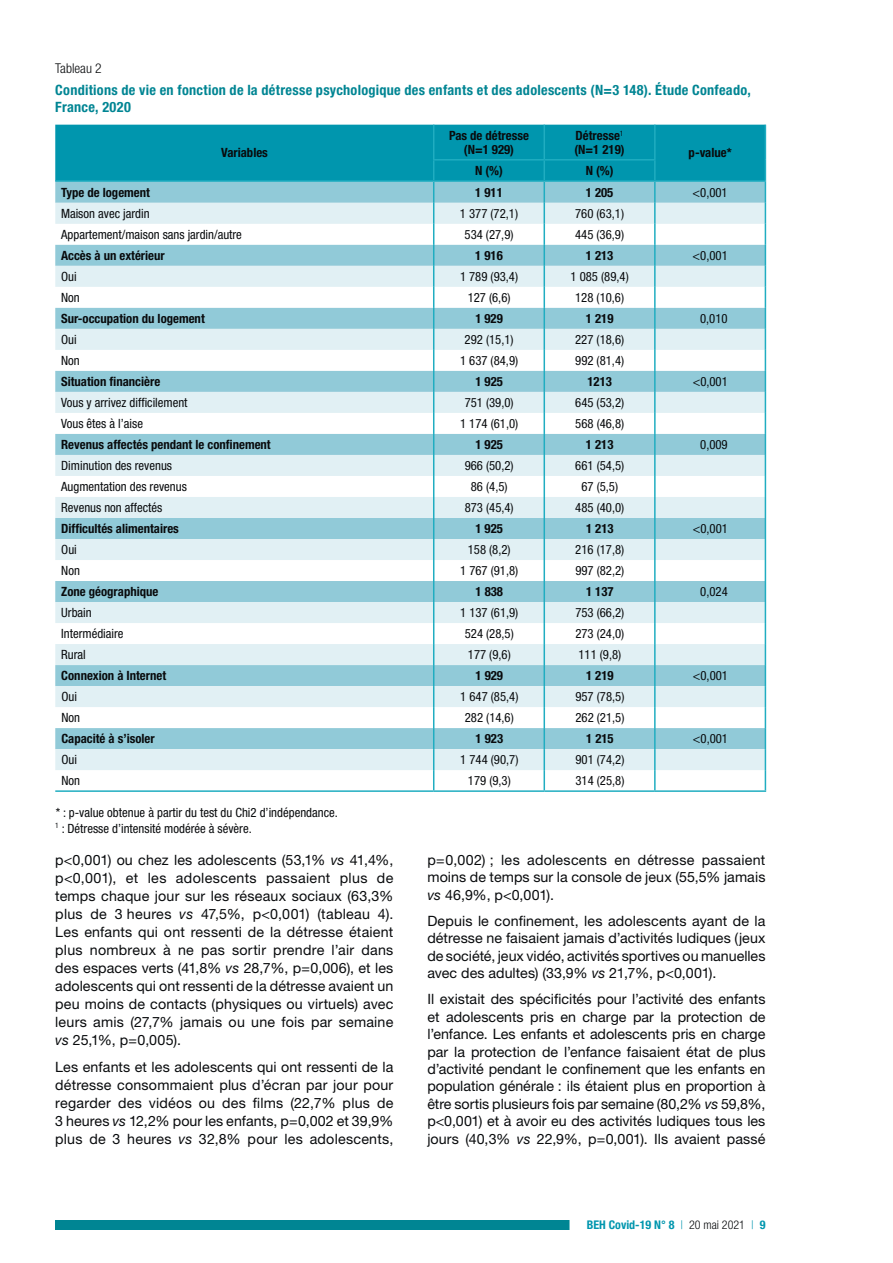
<style>
.page{position:relative;width:893px;height:1263px;background:#fff}
.page>*{position:absolute;margin:0;border:0;box-sizing:border-box;transform-origin:0 0}
.t1{font:14.25px/18px "Helvetica Neue LT Std";letter-spacing:.005em;color:#090b0d;text-align:justify}
.t2{font:700 condensed 14.25px/17.1px "Helvetica Neue LT Std";letter-spacing:.02em;color:#008593}
.t3{font:300 condensed 13.5px "Helvetica Neue LT Std";color:#090b0d}
.t4{font:condensed 12.75px/16px "Helvetica Neue LT Std";color:#090b0d}
.t5{font:700 condensed 12.75px/14px "Helvetica Neue LT Std";color:#090b0d;text-align:center}
.t6{font:700 condensed 12px "Helvetica Neue LT Std";color:#0096ae}
.s1{font-style:italic}
.s2{font-weight:300}
.s3{font-weight:300;color:#090b0d}
</style>
<div class="page">
<div style="left:55px;top:1220px;width:596px;height:10px;background:#008593"></div>
<div style="left:569px;top:1219px;width:214px;height:12px;background:#fff"></div>
<hr style="left:55px;top:790px;width:379px;height:2px;background:#20adc1">
<hr style="left:434px;top:790px;width:110px;height:2px;background:#20adc1">
<hr style="left:544px;top:790px;width:111px;height:2px;background:#20adc1">
<hr style="left:655px;top:790px;width:111px;height:2px;background:#20adc1">
<svg style="left:55px;top:125px;width:711px;height:665px"></svg>
<hr style="left:55px;top:180px;width:379px;height:2px;background:#20adc1">
<p class="t3" style="left:55px;top:61px;width:48px">Tableau 2</p>
<p class="t2" style="left:55px;top:81px;width:697px">Conditions de vie en fonction de la détresse psychologique des enfants et des adolescents (N=3 148). Étude Confeado,<br>France, 2020</p>
<p class="t5" style="left:221px;top:146px;width:48px">Variables</p>
<p class="t5" style="left:449px;top:128px;width:81px">Pas de détresse (N=1 929)</p>
<p class="t5" style="left:574px;top:128px;width:52px;text-align:left">Détresse<sup>1 </sup>(N=1 219)</p>
<p class="t5" style="left:689px;top:146px;width:44px">p-value*</p>
<p class="t5" style="left:475px;top:163px;width:29px">N (%)</p>
<p class="t5" style="left:586px;top:163px;width:29px">N (%)</p>
<p class="t5" style="left:61px;top:185px;width:90px">Type de logement</p>
<p class="t5" style="left:475px;top:185px;width:29px">1 911</p>
<p class="t5" style="left:586px;top:185px;width:29px">1 205</p>
<p class="t4" style="left:693px;top:184px;width:37px">&lt;0,001</p>
<p class="t4" style="left:61px;top:205px;width:90px">Maison avec jardin</p>
<p class="t4" style="left:460px;top:205px;width:60px">1 377 (72,1)</p>
<p class="t4" style="left:575px;top:205px;width:50px">760 (63,1)</p>
<p class="t4" style="left:61px;top:226px;width:182px">Appartement/maison sans jardin/autre</p>
<p class="t4" style="left:465px;top:226px;width:50px">534 (27,9)</p>
<p class="t4" style="left:575px;top:226px;width:50px">445 (36,9)</p>
<p class="t5" style="left:61px;top:248px;width:105px">Accès à un extérieur</p>
<p class="t5" style="left:475px;top:248px;width:29px">1 916</p>
<p class="t5" style="left:586px;top:248px;width:29px">1 213</p>
<p class="t4" style="left:693px;top:247px;width:37px">&lt;0,001</p>
<p class="t4" style="left:61px;top:268px;width:17px">Oui</p>
<p class="t4" style="left:460px;top:268px;width:60px">1 789 (93,4)</p>
<p class="t4" style="left:571px;top:268px;width:60px">1 085 (89,4)</p>
<p class="t4" style="left:61px;top:289px;width:20px">Non</p>
<p class="t4" style="left:468px;top:289px;width:44px">127 (6,6)</p>
<p class="t4" style="left:575px;top:289px;width:50px">128 (10,6)</p>
<p class="t5" style="left:61px;top:311px;width:145px">Sur-occupation du logement</p>
<p class="t5" style="left:475px;top:311px;width:29px">1 929</p>
<p class="t5" style="left:586px;top:311px;width:29px">1 219</p>
<p class="t4" style="left:700px;top:310px;width:29px">0,010</p>
<p class="t4" style="left:61px;top:331px;width:17px">Oui</p>
<p class="t4" style="left:465px;top:331px;width:50px">292 (15,1)</p>
<p class="t4" style="left:575px;top:331px;width:50px">227 (18,6)</p>
<p class="t4" style="left:61px;top:352px;width:20px">Non</p>
<p class="t4" style="left:460px;top:352px;width:60px">1 637 (84,9)</p>
<p class="t4" style="left:575px;top:352px;width:50px">992 (81,4)</p>
<p class="t5" style="left:61px;top:374px;width:101px">Situation financière</p>
<p class="t5" style="left:475px;top:374px;width:29px">1 925</p>
<p class="t5" style="left:587px;top:374px;width:26px">1213</p>
<p class="t4" style="left:693px;top:373px;width:37px">&lt;0,001</p>
<p class="t4" style="left:61px;top:394px;width:128px">Vous y arrivez difficilement</p>
<p class="t4" style="left:465px;top:394px;width:50px">751 (39,0)</p>
<p class="t4" style="left:575px;top:394px;width:50px">645 (53,2)</p>
<p class="t4" style="left:61px;top:415px;width:83px">Vous êtes à l’aise</p>
<p class="t4" style="left:460px;top:415px;width:60px">1 174 (61,0)</p>
<p class="t4" style="left:575px;top:415px;width:50px">568 (46,8)</p>
<p class="t5" style="left:61px;top:437px;width:211px">Revenus affectés pendant le confinement</p>
<p class="t5" style="left:475px;top:437px;width:29px">1 925</p>
<p class="t5" style="left:586px;top:437px;width:29px">1 213</p>
<p class="t4" style="left:700px;top:436px;width:29px">0,009</p>
<p class="t4" style="left:61px;top:457px;width:112px">Diminution des revenus</p>
<p class="t4" style="left:465px;top:457px;width:50px">966 (50,2)</p>
<p class="t4" style="left:575px;top:457px;width:50px">661 (54,5)</p>
<p class="t4" style="left:61px;top:478px;width:127px">Augmentation des revenus</p>
<p class="t4" style="left:471px;top:478px;width:38px">86 (4,5)</p>
<p class="t4" style="left:581px;top:478px;width:38px">67 (5,5)</p>
<p class="t4" style="left:61px;top:499px;width:103px">Revenus non affectés</p>
<p class="t4" style="left:465px;top:499px;width:50px">873 (45,4)</p>
<p class="t4" style="left:575px;top:499px;width:50px">485 (40,0)</p>
<p class="t5" style="left:61px;top:521px;width:119px">Difficultés alimentaires</p>
<p class="t5" style="left:475px;top:521px;width:29px">1 925</p>
<p class="t5" style="left:586px;top:521px;width:29px">1 213</p>
<p class="t4" style="left:693px;top:520px;width:37px">&lt;0,001</p>
<p class="t4" style="left:61px;top:541px;width:17px">Oui</p>
<p class="t4" style="left:468px;top:541px;width:44px">158 (8,2)</p>
<p class="t4" style="left:575px;top:541px;width:50px">216 (17,8)</p>
<p class="t4" style="left:61px;top:562px;width:20px">Non</p>
<p class="t4" style="left:460px;top:562px;width:60px">1 767 (91,8)</p>
<p class="t4" style="left:575px;top:562px;width:50px">997 (82,2)</p>
<p class="t5" style="left:61px;top:584px;width:99px">Zone géographique</p>
<p class="t5" style="left:475px;top:584px;width:29px">1 838</p>
<p class="t5" style="left:586px;top:584px;width:29px">1 137</p>
<p class="t4" style="left:700px;top:583px;width:29px">0,024</p>
<p class="t4" style="left:61px;top:604px;width:32px">Urbain</p>
<p class="t4" style="left:460px;top:604px;width:60px">1 137 (61,9)</p>
<p class="t4" style="left:575px;top:604px;width:50px">753 (66,2)</p>
<p class="t4" style="left:61px;top:625px;width:64px">Intermédiaire</p>
<p class="t4" style="left:465px;top:625px;width:50px">524 (28,5)</p>
<p class="t4" style="left:575px;top:625px;width:50px">273 (24,0)</p>
<p class="t4" style="left:61px;top:646px;width:26px">Rural</p>
<p class="t4" style="left:468px;top:646px;width:44px">177 (9,6)</p>
<p class="t4" style="left:578px;top:646px;width:44px">111 (9,8)</p>
<p class="t5" style="left:61px;top:668px;width:106px">Connexion à Internet</p>
<p class="t5" style="left:476px;top:668px;width:29px">1 929</p>
<p class="t5" style="left:586px;top:668px;width:29px">1 219</p>
<p class="t4" style="left:693px;top:667px;width:37px">&lt;0,001</p>
<p class="t4" style="left:61px;top:689px;width:17px">Oui</p>
<p class="t4" style="left:460px;top:689px;width:60px">1 647 (85,4)</p>
<p class="t4" style="left:575px;top:689px;width:50px">957 (78,5)</p>
<p class="t4" style="left:61px;top:710px;width:20px">Non</p>
<p class="t4" style="left:465px;top:710px;width:50px">282 (14,6)</p>
<p class="t4" style="left:575px;top:710px;width:50px">262 (21,5)</p>
<p class="t5" style="left:61px;top:731px;width:95px">Capacité à s’isoler</p>
<p class="t5" style="left:476px;top:731px;width:29px">1 923</p>
<p class="t5" style="left:586px;top:731px;width:29px">1 215</p>
<p class="t4" style="left:693px;top:731px;width:37px">&lt;0,001</p>
<p class="t4" style="left:61px;top:752px;width:17px">Oui</p>
<p class="t4" style="left:460px;top:752px;width:60px">1 744 (90,7)</p>
<p class="t4" style="left:575px;top:752px;width:50px">901 (74,2)</p>
<p class="t4" style="left:61px;top:773px;width:20px">Non</p>
<p class="t4" style="left:468px;top:773px;width:44px">179 (9,3)</p>
<p class="t4" style="left:575px;top:773px;width:50px">314 (25,8)</p>
<p class="t4" style="left:55px;top:804px;width:284px">* : p-value obtenue à partir du test du Chi2 d’indépendance.<br><sup>1</sup> : Détresse d’intensité modérée à sévère.</p>
<p class="t1" style="left:55px;top:851px;width:340px">p&lt;0,001) ou chez les adolescents (53,1% <span class="s1">vs</span> 41,4%, p&lt;0,001), et les adolescents passaient plus de temps chaque jour sur les réseaux sociaux (63,3% plus de 3 heures <span class="s1">vs</span> 47,5%, p&lt;0,001) (tableau 4).<br>Les enfants qui ont ressenti de la détresse étaient plus nombreux à ne pas sortir prendre l’air dans des espaces verts (41,8% <span class="s1">vs</span> 28,7%, p=0,006), et les adolescents qui ont ressenti de la détresse avaient un peu moins de contacts (physiques ou virtuels) avec leurs amis (27,7% jamais ou une fois par semaine <span class="s1">vs</span> 25,1%, p=0,005).</p>
<p class="t1" style="left:55px;top:1057px;width:340px">Les enfants et les adolescents qui ont ressenti de la détresse consommaient plus d’écran par jour pour regarder des vidéos ou des films (22,7% plus de 3 heures <span class="s1">vs</span> 12,2% pour les enfants, p=0,002 et 39,9% plus de 3 heures <span class="s1">vs</span> 32,8% pour les adolescents,</p>
<p class="t1" style="left:427px;top:851px;width:340px;line-height:17.4px">p=0,002) ; les adolescents en détresse passaient moins de temps sur la console de jeux (55,5% jamais <span class="s1">vs</span> 46,9%, p&lt;0,001).</p>
<p class="t1" style="left:427px;top:912px;width:340px;line-height:17.4px">Depuis le confinement, les adolescents ayant de la détresse ne faisaient jamais d’activités ludiques (jeux de société, jeux vidéo, activités sportives ou manuelles avec des adultes) (33,9% <span class="s1">vs</span> 21,7%, p&lt;0,001).</p>
<p class="t1" style="left:427px;top:990px;width:340px;line-height:17.4px">Il existait des spécificités pour l’activité des enfants et adolescents pris en charge par la protection de l’enfance. Les enfants et adolescents pris en charge par la protection de l’enfance faisaient état de plus d’activité pendant le confinement que les enfants en population générale : ils étaient plus en proportion à être sortis plusieurs fois par semaine (80,2% <span class="s1">vs</span> 59,8%, p&lt;0,001) et à avoir eu des activités ludiques tous les jours (40,3% <span class="s1">vs</span> 22,9%, p=0,001). Ils avaient passé</p>
<p class="t6" style="left:587px;top:1217px;width:180px">BEH Covid-19 N° 8 <span class="s2">|</span> <span class="s3">20 mai 2021</span> <span class="s2">|</span> 9</p>
</div>
